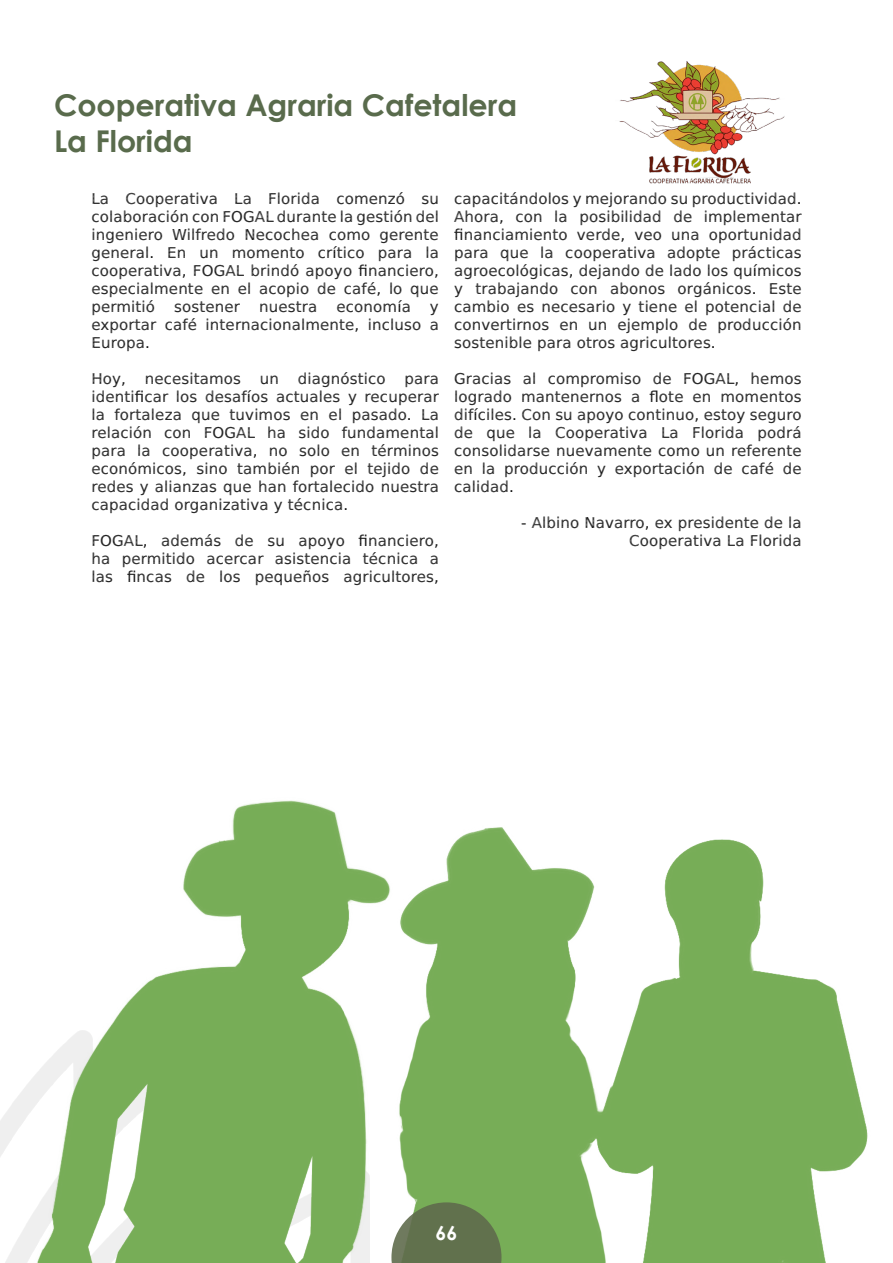
<style>
.page{position:relative;width:893px;height:1263px;background:#fff}
.page>*{position:absolute;margin:0;border:0;box-sizing:border-box;transform-origin:0 0}
.t1{font:700 30px/36px "Century Gothic";color:#596b4c}
.t2{font:700 19.5px "Century Gothic";color:#fff}
.Subtitulo_dentro_del_subtitulo{font:15px/18px "Ecofont Vera Sans";letter-spacing:.01em;color:#000;text-align:justify}
</style>
<div class="page">
<img style="left:619px;top:61px;width:165px;height:123px">
<img style="left:0;top:800px;width:868px;height:463px">
<svg style="left:391px;top:1202px;width:110px;height:61px"></svg>
<p class="t1" style="left:54px;top:86px;width:465px">Cooperativa Agraria Cafetalera<br>La Florida</p>
<p class="Subtitulo_dentro_del_subtitulo" style="left:454px;top:190px;width:349px">capacitándolos y mejorando su productividad.<br>Ahora, con la posibilidad de implementar financiamiento verde, veo una oportunidad para que la cooperativa adopte prácticas agroecológicas, dejando de lado los químicos y trabajando con abonos orgánicos. Este cambio es necesario y tiene el potencial de convertirnos en un ejemplo de producción sostenible para otros agricultores.</p>
<p class="Subtitulo_dentro_del_subtitulo" style="left:454px;top:370px;width:349px">Gracias al compromiso de FOGAL, hemos logrado mantenernos a flote en momentos difíciles. Con su apoyo continuo, estoy seguro de que la Cooperativa La Florida podrá consolidarse nuevamente como un referente en la producción y exportación de café de calidad.</p>
<p class="Subtitulo_dentro_del_subtitulo" style="left:521px;top:514px;width:282px;text-align:right">- Albino Navarro, ex presidente de la<br>Cooperativa La Florida</p>
<p class="Subtitulo_dentro_del_subtitulo" style="left:91px;top:190px;width:349px">La Cooperativa La Florida comenzó su colaboración con FOGAL durante la gestión del ingeniero Wilfredo Necochea como gerente general. En un momento crítico para la cooperativa, FOGAL brindó apoyo financiero, especialmente en el acopio de café, lo que permitió</p>
<p class="Subtitulo_dentro_del_subtitulo" style="left:174px;top:298px;width:67px">sostener</p>
<p class="Subtitulo_dentro_del_subtitulo" style="left:259px;top:298px;width:60px">nuestra</p>
<p class="Subtitulo_dentro_del_subtitulo" style="left:336px;top:298px;width:76px">economía</p>
<p class="Subtitulo_dentro_del_subtitulo" style="left:91px;top:298px;width:349px;text-indent:339px">y exportar café internacionalmente, incluso a Europa.</p>
<p class="Subtitulo_dentro_del_subtitulo" style="left:91px;top:370px;width:349px">Hoy, necesitamos un diagnóstico para identificar los desafíos actuales y recuperar la fortaleza que tuvimos en el pasado. La relación con FOGAL ha sido fundamental para la cooperativa, no solo en términos económicos, sino también por el tejido de redes y alianzas que han fortalecido nuestra capacidad organizativa y técnica.</p>
<p class="Subtitulo_dentro_del_subtitulo" style="left:91px;top:532px;width:349px">FOGAL, además de su apoyo financiero, ha permitido acercar asistencia técnica a las fincas de los pequeños agricultores,</p>
<p class="t2" style="left:436px;top:1218px;width:23px">66</p>
</div>
